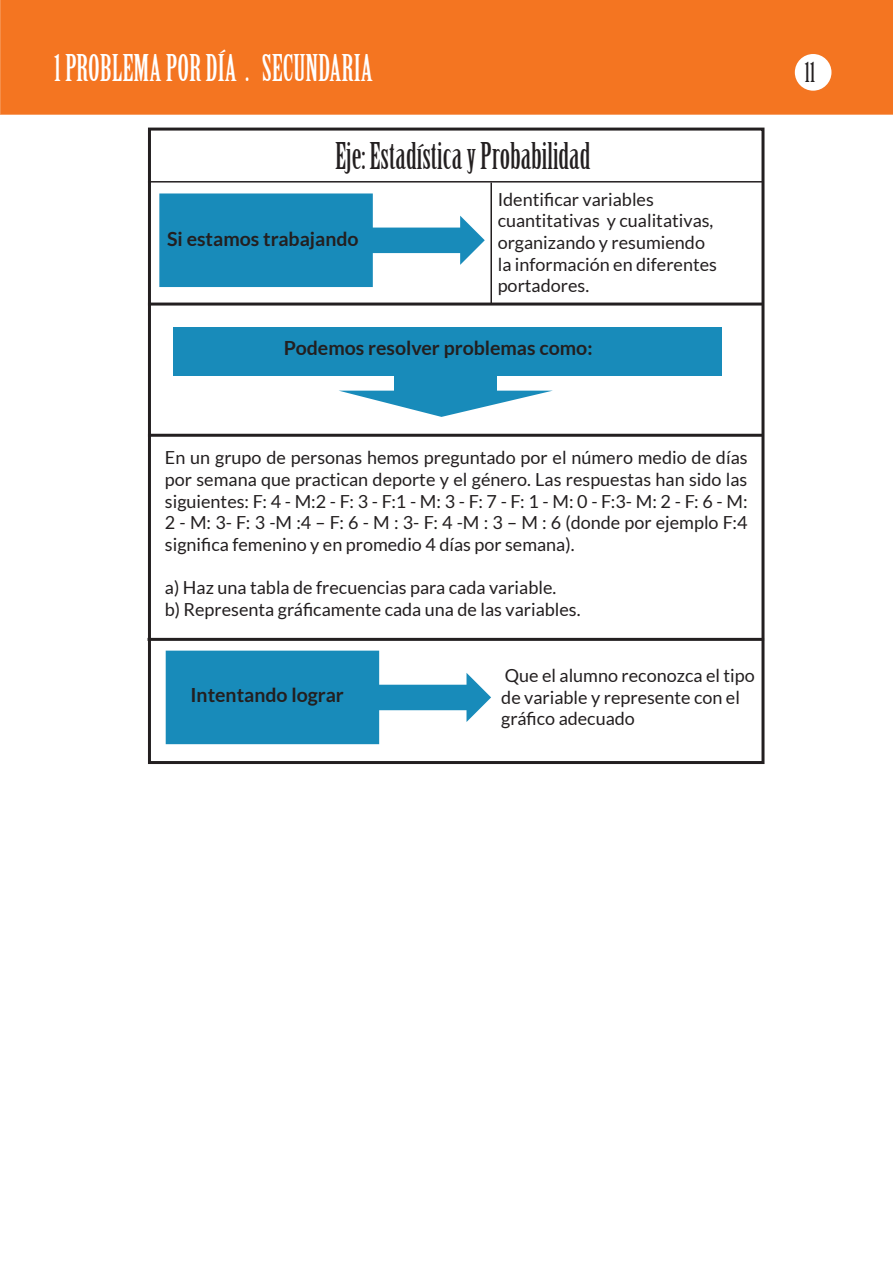
<style>
.page{position:relative;width:893px;height:1263px;background:#fff}
.page>*{position:absolute;margin:0;border:0;box-sizing:border-box;transform-origin:0 0}
.t1{font:36px "Birch Std";color:#231f20}
.t2{font:36px "Birch Std";color:#fff}
.t3{font:27px "Birch Std";color:#231f20}
.t4{font:700 19.5px "Lato";color:#231f20}
.t5{font:18px/21.6px "Lato";color:#231f20}
</style>
<div class="page">
<div style="left:1px;top:0;width:892px;height:115px;background:#f47521"></div>
<hr style="left:0;top:0;width:1px;height:115px;background:#f47521">
<div style="left:795px;top:54px;width:36px;height:37px;background:#fff;border-radius:50%"></div>
<svg style="left:159px;top:193px;width:326px;height:94px"></svg>
<div style="left:173px;top:327px;width:549px;height:49px;background:#188bba"></div>
<div style="left:395px;top:373px;width:102px;height:18px;background:#188bba"></div>
<svg style="left:340px;top:391px;width:211px;height:26px"></svg>
<div style="left:148px;top:128px;width:616px;height:636px;border:3px solid #231f20"></div>
<hr style="left:148px;top:181px;width:615px;height:2px;background:#231f20">
<hr style="left:148px;top:303px;width:615px;height:3px;background:#231f20">
<hr style="left:490px;top:183px;width:2px;height:121px;background:#231f20">
<hr style="left:148px;top:434px;width:615px;height:3px;background:#231f20">
<svg style="left:165px;top:651px;width:326px;height:93px"></svg>
<hr style="left:148px;top:638px;width:616px;height:3px;background:#231f20">
<h1 class="t2" style="left:54px;top:48px;width:320px">1 PROBLEMA POR DÍA . SECUNDARIA</h1>
<p class="t1" style="left:335px;top:136px;width:257px">Eje: Estadística y Probabilidad</p>
<p class="t5" style="left:498px;top:188px;width:221px">Identificar variables cuantitativas y cualitativas, organizando y resumiendo la información en diferentes portadores.</p>
<p class="t4" style="left:167px;top:228px;width:193px">Si estamos trabajando</p>
<p class="t4" style="left:284px;top:337px;width:310px">Podemos resolver problemas como:</p>
<p class="t5" style="left:165px;top:447px;width:584px;text-align:justify">En un grupo de personas hemos preguntado por el número medio de días por semana que practican deporte y el género. Las respuestas han sido las siguientes: F: 4 - M:2 - F: 3 - F:1 - M: 3 - F: 7 - F: 1 - M: 0 - F:3- M: 2 - F: 6 - M:<br>2 - M: 3- F: 3 -M :4 – F: 6 - M : 3- F: 4 -M : 3 – M : 6 (donde por ejemplo F:4 significa femenino y en promedio 4 días por semana).</p>
<p class="t5" style="left:165px;top:577px;width:393px">a) Haz una tabla de frecuencias para cada variable.</p>
<p class="t5" style="left:165px;top:598px;width:417px">b) Representa gráficamente cada una de las variables.</p>
<p class="t4" style="left:190px;top:684px;width:155px">Intentando lograr</p>
<p class="t5" style="left:501px;top:665px;width:255px">Que el alumno reconozca el tipo de variable y represente con el gráfico adecuado</p>
<h2 class="t3" style="left:805px;top:57px;width:12px">11</h2>
</div>
